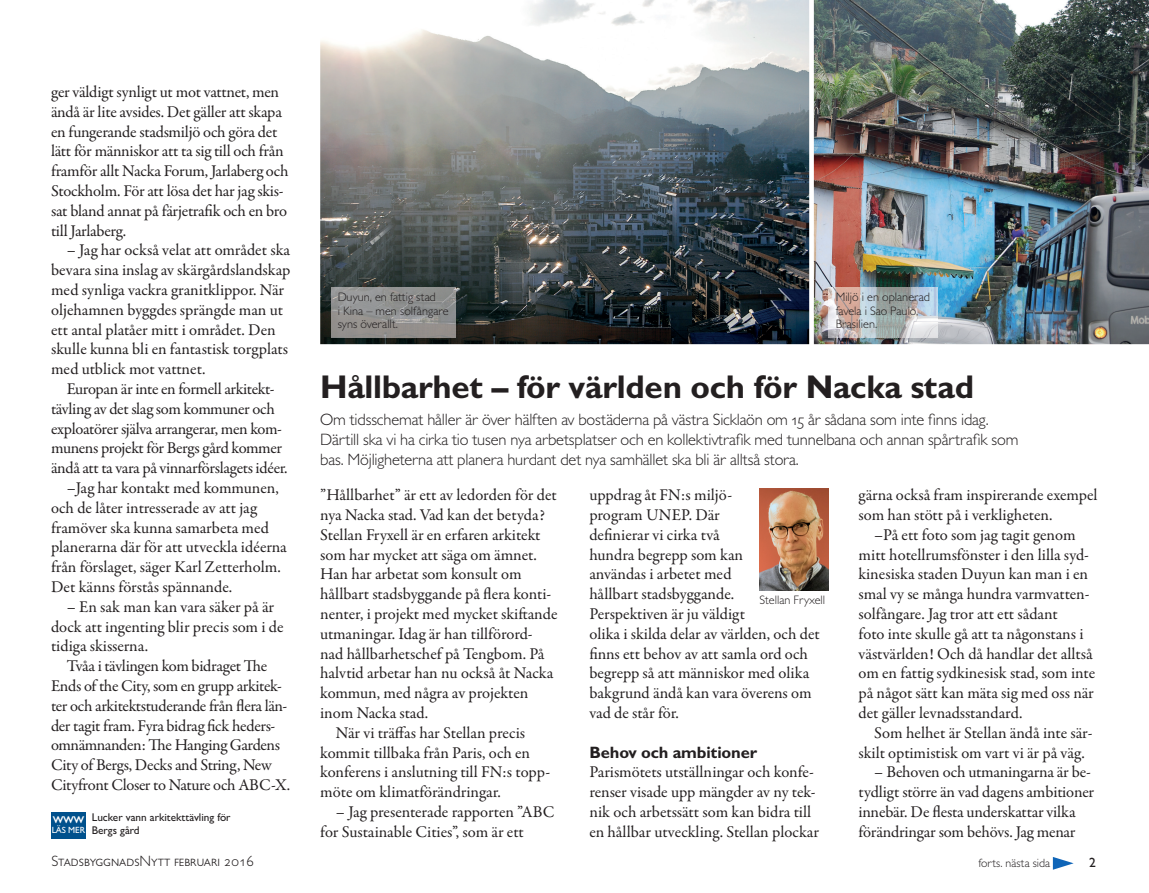
<style>
.page{position:relative;width:1149px;height:893px;background:#fff}
.page>*{position:absolute;margin:0;border:0;box-sizing:border-box;transform-origin:0 0}
.t1{font:700 33px "Gill Sans MT For Nacka";letter-spacing:-.01em;color:#231f20}
.t2{font:16.5px/19.8px "Garamond Premr Pro";letter-spacing:-.005em;color:#231f20}
.t3{font:16.5px/19.8px "Garamond Premr Pro";letter-spacing:-.025em;color:#231f20}
.t4{font:300 16.5px/19.8px "Gill Sans MT Std";letter-spacing:-.01em;color:#231f20}
.t5{font:700 16.5px "Gill Sans MT For Nacka";letter-spacing:-.01em;color:#231f20}
.t6{font:300 15px "Gill Sans MT Std";color:#231f20}
.t7{font:500 15px "Gill Sans MT Std";color:#fff}
.t8{font:500 13.5px "Gill Sans MT Std";color:#231f20}
.t9{font:300 12.3px/13.5px "Gill Sans MT For Nacka";color:#231f20}
.t10{font:300 12px "Gill Sans MT Std";color:#231f20}
.t11{font:500 11.25px/13.5px "Gill Sans MT For Nacka";color:#231f20}
.t12{font:500 9px "Gill Sans MT Std";letter-spacing:-.015em;color:#fff}
</style>
<div class="page">
<svg style="left:1052px;top:857px;width:21px;height:13px"></svg>
<div style="left:51px;top:812px;width:34px;height:27px;background:#00518d"></div>
<img style="left:813px;top:0;width:335px;height:344px">
<img style="left:320px;top:0;width:489px;height:344px">
<img style="left:759px;top:488px;width:69px;height:102px">
<img style="left:332px;top:288px;width:123px;height:49px">
<img style="left:828px;top:288px;width:108px;height:49px">
<p class="t2" style="left:51px;top:82px;width:239px">ger väldigt synligt ut mot vattnet, men ändå är lite avsides. Det gäller att skapa en fungerande stadsmiljö och göra det lätt för människor att ta sig till och från framför allt Nacka Forum, Jarlaberg och Stockholm. För att lösa det har jag skis&shy;sat bland annat på färjetrafik och en bro till Jarlaberg.</p>
<p class="t2" style="left:51px;top:241px;width:241px;text-indent:16px">– Jag har också velat att området ska bevara sina inslag av skärgårdslandskap med synliga vackra granitklippor. När oljehamnen byggdes sprängde man ut ett antal platåer mitt i området. Den skulle kunna bli en fantastisk torgplats med utblick mot vattnet.</p>
<p class="t3" style="left:67px;top:379px;width:209px">Europan är inte en formell arkitekt-</p>
<p class="t3" style="left:51px;top:399px;width:225px">tävling av det slag som kommuner och</p>
<p class="t3" style="left:51px;top:419px;width:232px">exploatörer själva arrangerar, men kom-</p>
<p class="t3" style="left:51px;top:439px;width:232px">munens projekt för Bergs gård kommer</p>
<p class="t3" style="left:51px;top:459px;width:238px">ändå att ta vara på vinnarförslagets idéer.</p>
<p class="t2" style="left:67px;top:478px;width:213px">–Jag har kontakt med kommunen,</p>
<p class="t2" style="left:51px;top:498px;width:207px">och de låter intresserade av att jag</p>
<p class="t2" style="left:51px;top:518px;width:219px">framöver ska kunna samarbeta med</p>
<p class="t2" style="left:51px;top:538px;width:237px">planerarna där för att utveckla idéerna</p>
<p class="t2" style="left:51px;top:558px;width:231px">från förslaget, säger Karl Zetterholm.</p>
<p class="t2" style="left:51px;top:577px;width:183px">Det känns förstås spännande.</p>
<p class="t2" style="left:51px;top:597px;width:234px;text-indent:16px">– En sak man kan vara säker på är dock att ingenting blir precis som i de tidiga skisserna.</p>
<p class="t3" style="left:51px;top:657px;width:240px;text-indent:16px">Tvåa i tävlingen kom bidraget The Ends of the City, som en grupp arkitek&shy;ter och arkitektstuderande från flera län&shy;der tagit fram. Fyra bidrag fick heders&shy;omnämnanden: The Hanging Gardens City of Bergs, Decks and String, New Cityfront Closer to Nature och ABC-X.</p>
<p class="t11" style="left:92px;top:810px;width:140px">Lucker vann arkitekttävling för<br>Bergs gård</p>
<p class="t7" style="left:53px;top:808px;width:33px">WWW</p>
<p class="t12" style="left:52px;top:825px;width:35px">LÄS MER</p>
<p class="t9" style="left:337px;top:290px;width:112px">Duyun, en fattig stad<br>i Kina – men solfångare syns överallt.</p>
<p class="t9" style="left:835px;top:290px;width:96px">Miljö i en oplanerad favela i Sao Paulo,<br>Brasilien.</p>
<h1 class="t1" style="left:320px;top:367px;width:655px">Hållbarhet – för världen och för Nacka stad</h1>
<p class="t4" style="left:320px;top:410px;width:699px">Om tidsschemat håller är över hälften av bostäderna på västra Sicklaön om år sådana som inte finns idag.<br>Därtill ska vi ha cirka tio tusen nya arbetsplatser och en kollektivtrafik med tunnelbana och annan spårtrafik som bas. Möjligheterna att planera hurdant det nya samhället ska bli är alltså stora.</p>
<p class="t2" style="left:589px;top:486px;width:232px">uppdrag åt FN:s miljö-<br>program UNEP. Där<br>definierar vi cirka två<br>hundra begrepp som kan<br>användas i arbetet med<br>hållbart stadsbyggande.<br>Perspektiven är ju väldigt<br>olika i skilda delar av världen, och det finns ett behov av att samla ord och begrepp så att människor med olika bakgrund ändå kan vara överens om vad de står för.</p>
<p class="t5" style="left:589px;top:742px;width:169px">Behov och ambitioner</p>
<p class="t2" style="left:589px;top:763px;width:231px">Parismötets utställningar och konfe&shy;renser visade upp mängder av ny tek&shy;nik och arbetssätt som kan bidra till en hållbar utveckling. Stellan plockar</p>
<p class="t2" style="left:320px;top:485px;width:238px">”Hållbarhet” är ett av ledorden för det</p>
<p class="t2" style="left:320px;top:505px;width:226px">nya Nacka stad. Vad kan det betyda?</p>
<p class="t2" style="left:320px;top:525px;width:222px">Stellan Fryxell är en erfaren arkitekt</p>
<p class="t2" style="left:320px;top:545px;width:218px">som har mycket att säga om ämnet.</p>
<p class="t2" style="left:320px;top:565px;width:203px">Han har arbetat som konsult om</p>
<p class="t2" style="left:320px;top:584px;width:232px">hållbart stadsbyggande på flera konti-</p>
<p class="t2" style="left:320px;top:604px;width:239px">nenter, i projekt med mycket skiftande</p>
<p class="t2" style="left:320px;top:624px;width:214px">utmaningar. Idag är han tillförord-</p>
<p class="t2" style="left:320px;top:644px;width:226px">nad hållbarhetschef på Tengbom. På</p>
<p class="t2" style="left:320px;top:664px;width:234px">halvtid arbetar han nu också åt Nacka</p>
<p class="t2" style="left:320px;top:683px;width:209px">kommun, med några av projekten</p>
<p class="t2" style="left:320px;top:703px;width:109px">inom Nacka stad.</p>
<p class="t2" style="left:336px;top:723px;width:191px">När vi träffas har Stellan precis</p>
<p class="t2" style="left:320px;top:743px;width:211px">kommit tillbaka från Paris, och en</p>
<p class="t2" style="left:320px;top:763px;width:231px">konferens i anslutning till FN:s topp-</p>
<p class="t2" style="left:320px;top:782px;width:182px">möte om klimatförändringar.</p>
<p class="t2" style="left:320px;top:802px;width:236px;text-indent:16px">– Jag presenterade rapporten ”ABC for Sustainable Cities”, som är ett</p>
<p class="t2" style="left:858px;top:486px;width:240px">gärna också fram inspirerande exempel som han stött på i verkligheten.</p>
<p class="t2" style="left:858px;top:525px;width:238px;text-indent:16px">–På ett foto som jag tagit genom mitt hotellrumsfönster i den lilla syd&shy;kinesiska staden Duyun kan man i en smal vy se många hundra varmvatten&shy;solfångare. Jag tror att ett sådant<br>foto inte skulle gå att ta någonstans i västvärlden! Och då handlar det alltså om en fattig sydkinesisk stad, som inte på något sätt kan mäta sig med oss när det gäller levnadsstandard.</p>
<p class="t2" style="left:858px;top:723px;width:235px;text-indent:16px">Som helhet är Stellan ändå inte sär&shy;skilt optimistisk om vart vi är på väg.</p>
<p class="t2" style="left:858px;top:763px;width:237px;text-indent:16px">– Behoven och utmaningarna är be&shy;tydligt större än vad dagens ambitioner innebär. De flesta underskattar vilka förändringar som behövs. Jag menar</p>
<p class="t9" style="left:759px;top:593px;width:67px">Stellan Fryxell</p>
<p class="t6" style="left:51px;top:852px;width:204px">StadsbyggnadsNytt februari 2016</p>
<p class="t10" style="left:978px;top:855px;width:73px">forts. nästa sida</p>
<p class="t8" style="left:1088px;top:854px;width:8px">2</p>
</div>
